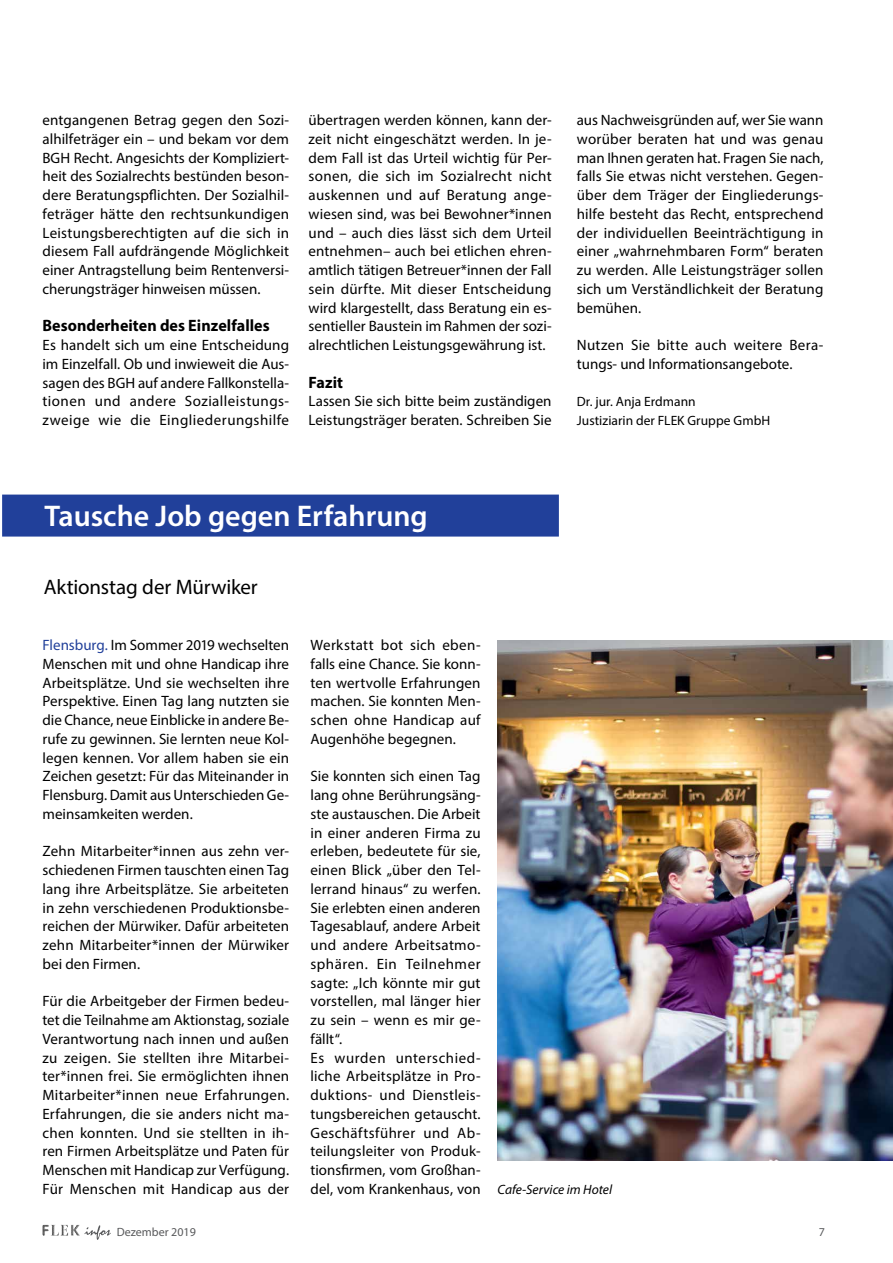
<style>
.page{position:relative;width:893px;height:1263px;background:#fff}
.page>*{position:absolute;margin:0;border:0;box-sizing:border-box;transform-origin:0 0}
.t1{font:600 30px "Myriad Pro";color:#fff}
.t2{font:21px "Myriad Pro";letter-spacing:-.005em;color:#000}
.t3{font:700 16.5px "Myriad Pro";color:#000}
.t4{font:15px/18.8px "Myriad Pro";letter-spacing:.005em;color:#000;text-align:justify}
.t5{font:13.5px/18.8px "Myriad Pro";color:#000}
.t6{font:italic 13.5px "Myriad Pro";color:#000}
.t7{font:12px "Myriad Pro";color:#58595b}
.s1{color:#21409a}
</style>
<div class="page">
<svg style="left:60px;top:1225px;width:8px;height:11px"></svg>
<svg style="left:84px;top:1225px;width:27px;height:15px"></svg>
<div style="left:2px;top:495px;width:557px;height:42px;background:#21409a"></div>
<img style="left:498px;top:641px;width:395px;height:519px">
<p class="t4" style="left:43px;top:110px;width:248px">entgangenen Betrag gegen den Sozi&shy;alhilfeträger ein – und bekam vor dem BGH Recht. Angesichts der Kompliziert&shy;heit des Sozialrechts bestünden beson&shy;dere Beratungspflichten. Der Sozialhil&shy;feträger hätte den rechtsunkundigen Leistungsberechtigten auf die sich in diesem Fall aufdrängende Möglichkeit einer Antragstellung beim Rentenversi&shy;cherungsträger hinweisen müssen.</p>
<p class="t3" style="left:43px;top:315px;width:229px">Besonderheiten des Einzelfalles</p>
<p class="t4" style="left:43px;top:335px;width:248px">Es handelt sich um eine Entscheidung im Einzelfall. Ob und inwieweit die Aus&shy;sagen des BGH auf andere Fallkonstella&shy;tionen und andere Sozialleistungs&shy;zweige wie die Eingliederungshilfe</p>
<p class="t4" style="left:309px;top:110px;width:245px">übertragen werden können, kann der&shy;zeit nicht eingeschätzt werden. In je&shy;dem Fall ist das Urteil wichtig für Per&shy;sonen, die sich im Sozialrecht nicht auskennen und auf Beratung ange&shy;wiesen sind, was bei Bewohner*innen und – auch dies lässt sich dem Urteil entnehmen– auch bei etlichen ehren&shy;amtlich tätigen Betreuer*innen der Fall sein dürfte. Mit dieser Entscheidung wird klargestellt, dass Beratung ein es&shy;sentieller Baustein im Rahmen der sozi&shy;alrechtlichen Leistungsgewährung ist.</p>
<p class="t3" style="left:309px;top:371px;width:36px">Fazit</p>
<p class="t4" style="left:309px;top:392px;width:244px">Lassen Sie sich bitte beim zuständigen<br>Leistungsträger beraten. Schreiben Sie</p>
<p class="t4" style="left:577px;top:110px;width:248px">aus Nachweisgründen auf, wer Sie wann worüber beraten hat und was genau man Ihnen geraten hat. Fragen Sie nach, falls Sie etwas nicht verstehen. Gegen&shy;über dem Träger der Eingliederungs&shy;hilfe besteht das Recht, entsprechend der individuellen Beeinträchtigung in einer „wahrnehmbaren Form“ beraten zu werden. Alle Leistungsträger sollen sich um Verständlichkeit der Beratung bemühen.</p>
<p class="t4" style="left:577px;top:335px;width:248px">Nutzen Sie bitte auch weitere Bera&shy;tungs- und Informationsangebote.</p>
<p class="t5" style="left:577px;top:392px;width:195px">Dr. jur. Anja Erdmann<br>Justiziarin der FLEK Gruppe GmbH</p>
<h1 class="t1" style="left:45px;top:497px;width:385px">Tausche Job gegen Erfahrung</h1>
<h2 class="t2" style="left:44px;top:574px;width:215px">Aktionstag der Mürwiker</h2>
<p class="t4" style="left:43px;top:635px;width:248px"><span class="s1">Flensburg.</span> Im Sommer 2019 wechselten Menschen mit und ohne Handicap ihre Arbeitsplätze. Und sie wechselten ihre Perspektive. Einen Tag lang nutzten sie die Chance, neue Einblicke in andere Be&shy;rufe zu gewinnen. Sie lernten neue Kol&shy;legen kennen. Vor allem haben sie ein Zeichen gesetzt: Für das Miteinander in Flensburg. Damit aus Unterschieden Ge&shy;meinsamkeiten werden.</p>
<p class="t4" style="left:43px;top:842px;width:248px">Zehn Mitarbeiter*innen aus zehn ver&shy;schiedenen Firmen tauschten einen Tag lang ihre Arbeitsplätze. Sie arbeiteten in zehn verschiedenen Produktionsbe&shy;reichen der Mürwiker. Dafür arbeiteten zehn Mitarbeiter*innen der Mürwiker bei den Firmen.</p>
<p class="t4" style="left:43px;top:992px;width:248px">Für die Arbeitgeber der Firmen bedeu&shy;tet die Teilnahme am Aktionstag, soziale Verantwortung nach innen und außen zu zeigen. Sie stellten ihre Mitarbei&shy;ter*innen frei. Sie ermöglichten ihnen Mitarbeiter*innen neue Erfahrungen.<br>Erfahrungen, die sie anders nicht ma&shy;chen konnten. Und sie stellten in ih&shy;ren Firmen Arbeitsplätze und Paten für Menschen mit Handicap zur Verfügung.<br>Für Menschen mit Handicap aus der</p>
<p class="t4" style="left:310px;top:635px;width:172px">Werkstatt bot sich eben&shy;falls eine Chance. Sie konn&shy;ten wertvolle Erfahrungen machen. Sie konnten Men&shy;schen ohne Handicap auf Augenhöhe begegnen.</p>
<p class="t4" style="left:310px;top:767px;width:172px;text-align:left">Sie konnten sich einen Tag lang ohne Berührungsäng&shy;ste austauschen. Die Arbeit in einer anderen Firma zu erleben, bedeutete für sie, einen Blick „über den Tel&shy;lerrand hinaus“ zu werfen.<br>Sie erlebten einen anderen<br>Tagesablauf, andere Arbeit und andere Arbeitsatmo&shy;sphären. Ein Teilnehmer sagte: „Ich könnte mir gut vorstellen, mal länger hier zu sein – wenn es mir ge&shy;fällt“.<br>Es wurden unterschied&shy;liche Arbeitsplätze in Pro&shy;duktions- und Dienstleis&shy;tungsbereichen getauscht.<br>Geschäftsführer und Ab&shy;teilungsleiter von Produk&shy;tionsfirmen, vom Großhan&shy;del, vom Krankenhaus, von</p>
<p class="t6" style="left:498px;top:1181px;width:116px">Cafe-Service im Hotel</p>
<p class="t7" style="left:117px;top:1224px;width:81px">Dezember 2019</p>
<p class="t7" style="left:819px;top:1224px;width:8px">7</p>
</div>
